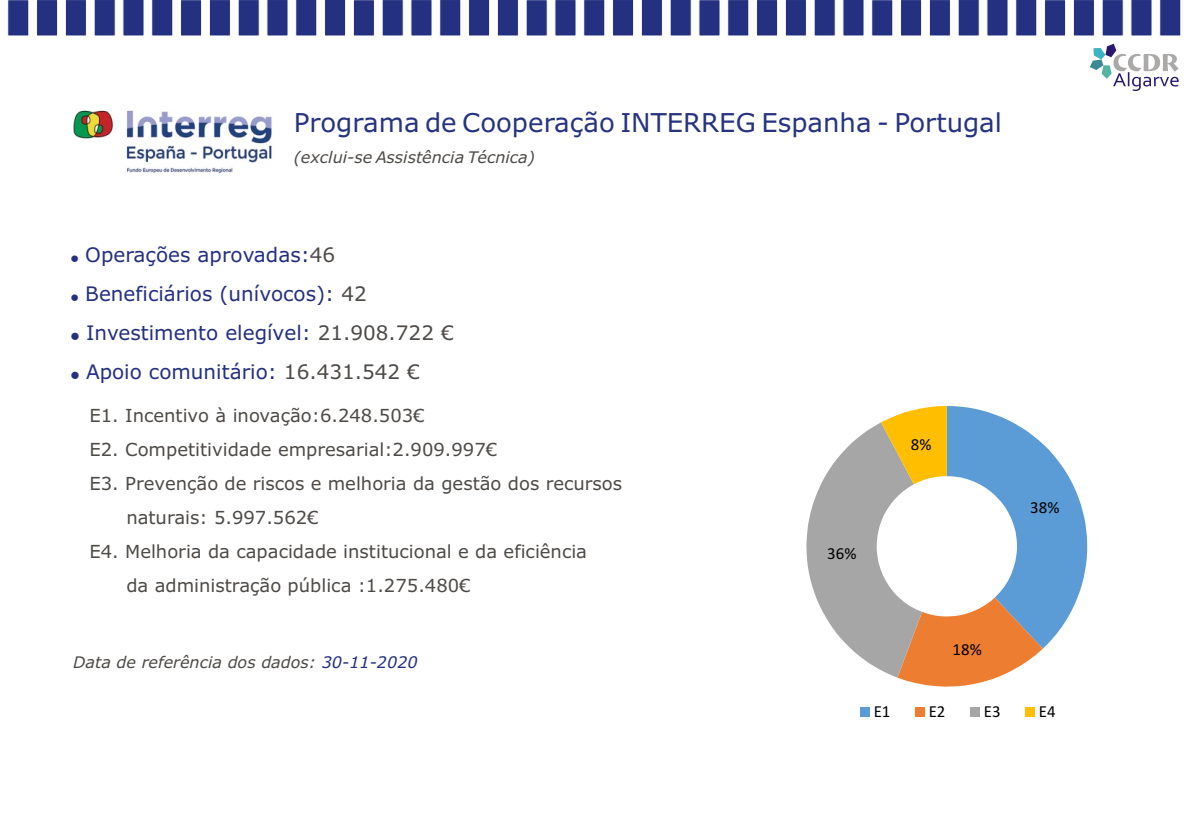
<style>
.page{position:relative;width:1192px;height:840px;background:#fff}
.page>*{position:absolute;margin:0;border:0;box-sizing:border-box;transform-origin:0 0}
.t1{font:26px "Verdana";color:#263380}
.t2{font:20px/39.2px "Verdana";color:#243080}
.t3{font:18px "Verdana";color:#4d4a47}
.t4{font:16.8px "Calibri";color:#000}
.t5{font:italic 16px "Verdana";color:#4d4a47}
.s1{color:#4d4a47}
.s2{color:#243080}
</style>
<div class="page">
<div style="left:151px;top:0;width:22px;height:36px;background:#243080;border:1px solid #fff"></div>
<div style="left:122px;top:0;width:23px;height:36px;background:#243080;border:1px solid #fff"></div>
<div style="left:94px;top:0;width:22px;height:36px;background:#243080;border:1px solid #fff"></div>
<div style="left:65px;top:0;width:22px;height:36px;background:#243080;border:1px solid #fff"></div>
<div style="left:36px;top:0;width:22px;height:36px;background:#243080;border:1px solid #fff"></div>
<div style="left:7px;top:0;width:22px;height:36px;background:#243080;border:1px solid #fff"></div>
<div style="left:324px;top:0;width:22px;height:36px;background:#243080;border:1px solid #fff"></div>
<div style="left:295px;top:0;width:22px;height:36px;background:#243080;border:1px solid #fff"></div>
<div style="left:266px;top:0;width:23px;height:36px;background:#243080;border:1px solid #fff"></div>
<div style="left:238px;top:0;width:22px;height:36px;background:#243080;border:1px solid #fff"></div>
<div style="left:209px;top:0;width:22px;height:36px;background:#243080;border:1px solid #fff"></div>
<div style="left:180px;top:0;width:22px;height:36px;background:#243080;border:1px solid #fff"></div>
<div style="left:497px;top:0;width:22px;height:36px;background:#243080;border:1px solid #fff"></div>
<div style="left:468px;top:0;width:22px;height:36px;background:#243080;border:1px solid #fff"></div>
<div style="left:439px;top:0;width:22px;height:36px;background:#243080;border:1px solid #fff"></div>
<div style="left:410px;top:0;width:23px;height:36px;background:#243080;border:1px solid #fff"></div>
<div style="left:382px;top:0;width:22px;height:36px;background:#243080;border:1px solid #fff"></div>
<div style="left:353px;top:0;width:22px;height:36px;background:#243080;border:1px solid #fff"></div>
<div style="left:670px;top:0;width:22px;height:36px;background:#243080;border:1px solid #fff"></div>
<div style="left:641px;top:0;width:22px;height:36px;background:#243080;border:1px solid #fff"></div>
<div style="left:612px;top:0;width:22px;height:36px;background:#243080;border:1px solid #fff"></div>
<div style="left:583px;top:0;width:22px;height:36px;background:#243080;border:1px solid #fff"></div>
<div style="left:554px;top:0;width:23px;height:36px;background:#243080;border:1px solid #fff"></div>
<div style="left:526px;top:0;width:22px;height:36px;background:#243080;border:1px solid #fff"></div>
<div style="left:842px;top:0;width:23px;height:36px;background:#243080;border:1px solid #fff"></div>
<div style="left:814px;top:0;width:22px;height:36px;background:#243080;border:1px solid #fff"></div>
<div style="left:785px;top:0;width:22px;height:36px;background:#243080;border:1px solid #fff"></div>
<div style="left:756px;top:0;width:22px;height:36px;background:#243080;border:1px solid #fff"></div>
<div style="left:727px;top:0;width:22px;height:36px;background:#243080;border:1px solid #fff"></div>
<div style="left:698px;top:0;width:23px;height:36px;background:#243080;border:1px solid #fff"></div>
<div style="left:1015px;top:0;width:22px;height:36px;background:#243080;border:1px solid #fff"></div>
<div style="left:986px;top:0;width:23px;height:36px;background:#243080;border:1px solid #fff"></div>
<div style="left:958px;top:0;width:22px;height:36px;background:#243080;border:1px solid #fff"></div>
<div style="left:929px;top:0;width:22px;height:36px;background:#243080;border:1px solid #fff"></div>
<div style="left:900px;top:0;width:22px;height:36px;background:#243080;border:1px solid #fff"></div>
<div style="left:871px;top:0;width:22px;height:36px;background:#243080;border:1px solid #fff"></div>
<div style="left:1159px;top:0;width:22px;height:36px;background:#243080;border:1px solid #fff"></div>
<div style="left:1130px;top:0;width:23px;height:36px;background:#243080;border:1px solid #fff"></div>
<div style="left:1102px;top:0;width:22px;height:36px;background:#243080;border:1px solid #fff"></div>
<div style="left:1073px;top:0;width:22px;height:36px;background:#243080;border:1px solid #fff"></div>
<div style="left:1044px;top:0;width:22px;height:36px;background:#243080;border:1px solid #fff"></div>
<svg style="left:1090px;top:44px;width:89px;height:47px"></svg>
<img style="left:73px;top:110px;width:199px;height:64px">
<svg style="left:806px;top:406px;width:281px;height:281px"></svg>
<div style="left:861px;top:707px;width:9px;height:10px;background:#5c9cd6"></div>
<div style="left:916px;top:707px;width:9px;height:10px;background:#ed7d30"></div>
<div style="left:971px;top:707px;width:9px;height:10px;background:#a6a6a6"></div>
<div style="left:1026px;top:707px;width:9px;height:10px;background:#ffbf00"></div>
<h1 class="t1" style="left:294px;top:112px;width:710px">Programa de Cooperação INTERREG Espanha - Portugal</h1>
<p class="t5" style="left:294px;top:151px;width:243px">(exclui-se Assistência Técnica)</p>
<p class="t2" style="left:85px;top:236px;width:370px">Operações aprovadas:<span class="s1">46<br></span>Beneficiários (unívocos): <span class="s1">42<br></span>Investimento elegível: <span class="s1">21.908.722 €<br></span>Apoio comunitário: <span class="s1">16.431.542 €</span></p>
<p class="t3" style="left:89px;top:409px;width:337px">E1. Incentivo à inovação:6.248.503€</p>
<p class="t3" style="left:89px;top:442px;width:409px">E2. Competitividade empresarial:2.909.997€</p>
<p class="t3" style="left:89px;top:476px;width:534px">E3. Prevenção de riscos e melhoria da gestão dos recursos</p>
<p class="t3" style="left:126px;top:510px;width:194px">naturais: 5.997.562€</p>
<p class="t3" style="left:89px;top:544px;width:499px">E4. Melhoria da capacidade institucional e da eficiência</p>
<p class="t3" style="left:126px;top:578px;width:346px">da administração pública :1.275.480€</p>
<p class="t5" style="left:73px;top:655px;width:346px">Data de referência dos dados: <span class="s2">30-11-2020</span></p>
<p class="t4" style="left:827px;top:546px;width:31px">36%</p>
<p class="t4" style="left:911px;top:437px;width:22px">8%</p>
<p class="t4" style="left:1030px;top:501px;width:31px">38%</p>
<p class="t4" style="left:953px;top:643px;width:31px">18%</p>
<p class="t4" style="left:874px;top:704px;width:18px">E1</p>
<p class="t4" style="left:929px;top:704px;width:18px">E2</p>
<p class="t4" style="left:984px;top:704px;width:18px">E3</p>
<p class="t4" style="left:1039px;top:704px;width:18px">E4</p>
</div>
